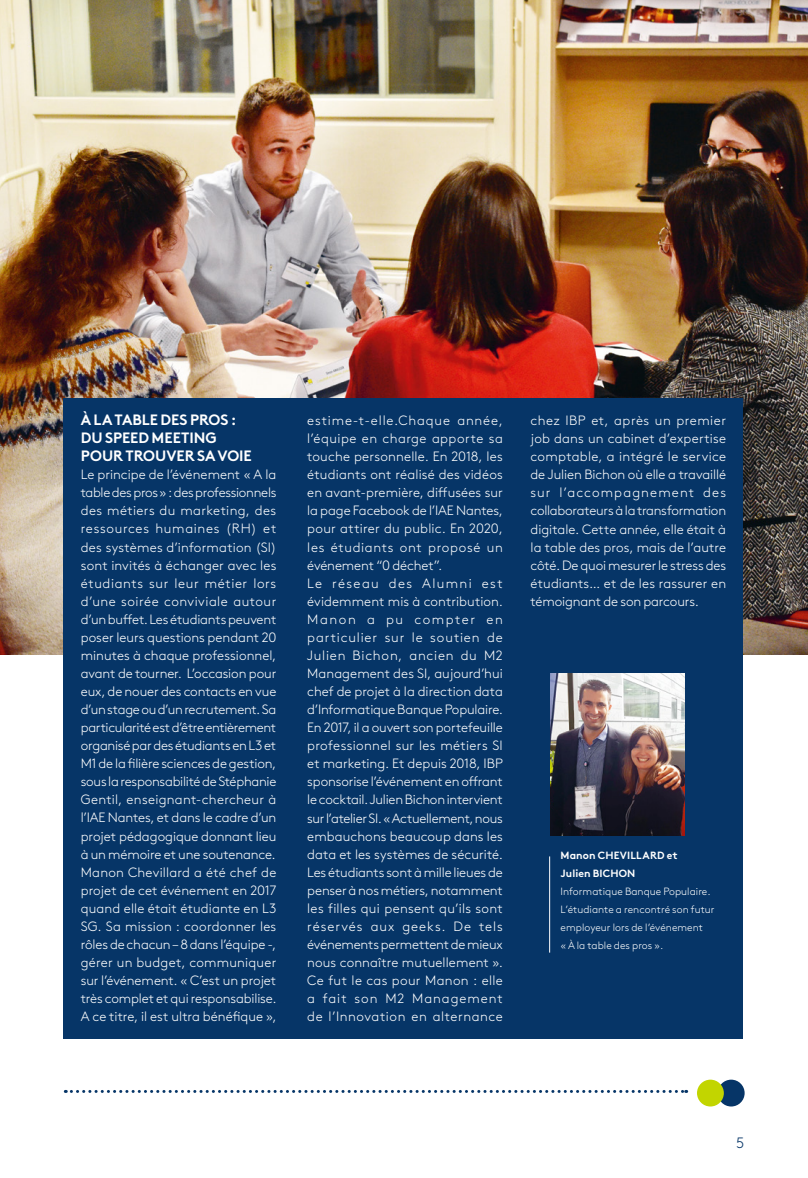
<style>
.page{position:relative;width:808px;height:1178px;background:#fff}
.page>*{position:absolute;margin:0;border:0;box-sizing:border-box;transform-origin:0 0}
.t1{font:700 15px/18px "Brown Std";letter-spacing:-.005em;color:#fff}
.t2{font:300 15px "Brown Std";color:#063567}
.t3{font:300 13.5px/18px "Brown Std";letter-spacing:.005em;color:#fff;text-align:justify}
.t4{font:300 10.5px/18px "Brown Std";letter-spacing:.005em;color:#fff}
.t5{font:700 10.5px/18px "Brown Std";letter-spacing:.015em;color:#fff}
</style>
<div class="page">
<img style="left:0;top:0;width:808px;height:655px">
<div style="left:64px;top:398px;width:679px;height:641px;background:#063567"></div>
<img style="left:550px;top:673px;width:135px;height:163px">
<hr style="left:549px;top:856px;width:1px;height:96px;background:#fff">
<svg style="left:65px;top:1090px;width:622px;height:3px"></svg>
<div style="left:718px;top:1079px;width:27px;height:27px;background:#063567;border-radius:50%"></div>
<div style="left:697px;top:1079px;width:27px;height:27px;background:#c2d500;border-radius:50%"></div>
<p class="t1" style="left:81px;top:411px;width:172px">À LA TABLE DES PROS :<br>DU SPEED MEETING<br>POUR TROUVER SA VOIE</p>
<p class="t3" style="left:81px;top:466px;width:197px">Le principe de l’événement « A la table des pros » : des professionnels des métiers du marketing, des ressources humaines (RH) et des systèmes d’information (SI) sont invités à échanger avec les étudiants sur leur métier lors d’une soirée conviviale autour d’un buffet. Les étudiants peuvent poser leurs questions pendant 20 minutes à chaque professionnel, avant de tourner. L’occasion pour eux, de nouer des contacts en vue d’un stage ou d’un recrutement. Sa particularité est d’être entièrement organisé par des étudiants en L3 et M1 de la filière sciences de gestion, sous la responsabilité de Stéphanie Gentil, enseignant-chercheur à l’IAE Nantes, et dans le cadre d’un projet pédagogique donnant lieu à un mémoire et une soutenance.<br>Manon Chevillard a été chef de projet de cet événement en 2017 quand elle était étudiante en L3<br>SG. Sa mission : coordonner les rôles de chacun – 8 dans l’équipe -, gérer un budget, communiquer sur l’événement. « C’est un projet très complet et qui responsabilise.<br>A ce titre, il est ultra bénéfique »,</p>
<p class="t3" style="left:307px;top:412px;width:197px;text-align:left">estime-t-elle.Chaque année, l’équipe en charge apporte sa touche personnelle. En 2018, les étudiants ont réalisé des vidéos en avant-première, diffusées sur la page Facebook de l’IAE Nantes, pour attirer du public. En 2020, les étudiants ont proposé un événement “0 déchet”.<br>Le réseau des Alumni est évidemment mis à contribution.<br>Manon a pu compter en particulier sur le soutien de<br>Julien Bichon, ancien du M2<br>Management des SI, aujourd’hui chef de projet à la direction data d’Informatique Banque Populaire.<br>En 2017, il a ouvert son portefeuille professionnel sur les métiers SI et marketing. Et depuis 2018, IBP sponsorise l’événement en offrant le cocktail. Julien Bichon intervient sur l’atelier SI. « Actuellement, nous embauchons beaucoup dans les data et les systèmes de sécurité.<br>Les étudiants sont à mille lieues de penser à nos métiers, notamment les filles qui pensent qu’ils sont réservés aux geeks. De tels événements permettent de mieux nous connaître mutuellement ».<br>Ce fut le cas pour Manon : elle a fait son M2 Management de l’Innovation en alternance</p>
<p class="t3" style="left:530px;top:412px;width:197px">chez IBP et, après un premier job dans un cabinet d’expertise comptable, a intégré le service de Julien Bichon où elle a travaillé sur l’accompagnement des collaborateurs à la transformation digitale. Cette année, elle était à la table des pros, mais de l’autre côté. De quoi mesurer le stress des étudiants… et de les rassurer en témoignant de son parcours.</p>
<p class="t5" style="left:561px;top:846px;width:118px">Manon CHEVILLARD et<br>Julien BICHON</p>
<p class="t4" style="left:561px;top:882px;width:155px">Informatique Banque Populaire.<br>L’étudiante a rencontré son futur employeur lors de l’événement<br>« À la table des pros ».</p>
<p class="t2" style="left:736px;top:1134px;width:10px">5</p>
</div>
